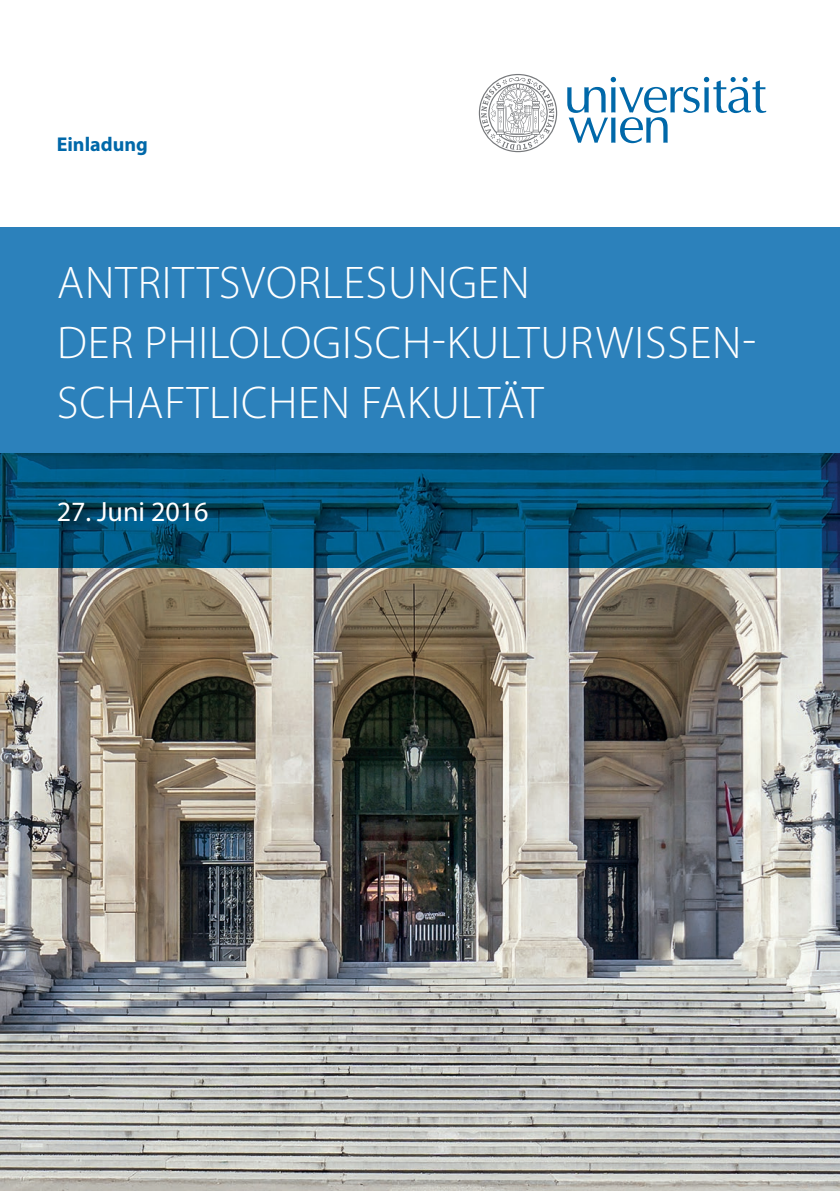
<style>
.page{position:relative;width:840px;height:1191px;background:#fff}
.page>*{position:absolute;margin:0;border:0;box-sizing:border-box;transform-origin:0 0}
.t1{font:300 46px/60px "Myriad Pro";letter-spacing:.02em;color:#fff}
.t2{font:28px "Myriad Pro";color:#fff}
.t3{font:700 20px "Myriad Pro";color:#0068a9}
</style>
<div class="page">
<img style="left:0;top:567px;width:839px;height:624px">
<div style="left:0;top:227px;width:839px;height:227px;background:#2c81bb"></div>
<img style="left:0;top:454px;width:839px;height:113px">
<svg style="left:567px;top:77px;width:198px;height:66px"></svg>
<svg style="left:478px;top:74px;width:79px;height:78px"></svg>
<p class="t3" style="left:57px;top:131px;width:92px">Einladung</p>
<p class="t1" style="left:57px;top:252px;width:700px">ANTRITTSVORLESUNGEN<br>DER PHILOLOGISCH-KULTURWISSEN-<br>SCHAFTLICHEN FAKULTÄT</p>
<p class="t2" style="left:57px;top:494px;width:153px">27. Juni 2016</p>
</div>
